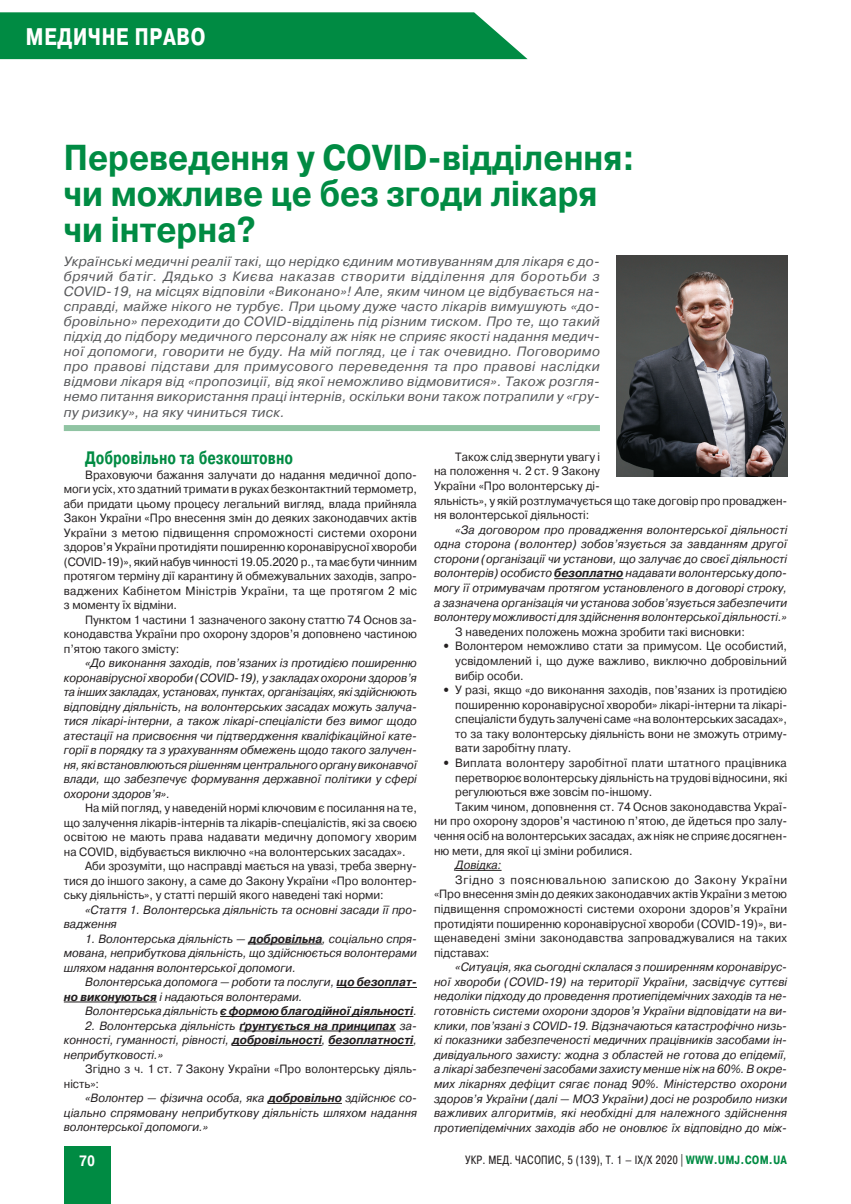
<style>
.page{position:relative;width:851px;height:1204px;background:#fff}
.page>*{position:absolute;margin:0;border:0;box-sizing:border-box;transform-origin:0 0}
.Статья1{font:700 36px/36.2px "Pragmatica";color:#008b43;scale:.9 1}
.t1{font:700 24px "Pragmatica Cond";letter-spacing:.01em;color:#fff;scale:.95 1}
.Заголовок1{font:700 18px "Pragmatica Cond";color:#008b43;scale:.9 1}
.t2{font:700 15px "Pragmatica Cond";color:#fff;scale:.95 1}
.Введение{font:italic 13.5px/15.1px "Pragmatica";letter-spacing:.015em;color:#57585a;text-align:justify}
.Текст{font:italic 12px/14.5px "Pragmatica";color:#231f20;text-align:justify;scale:.95 1}
.Текст-2{font:12px/14.5px "Pragmatica";color:#231f20;text-align:justify;scale:.95 1}
.Список{font:12px/14.5px "Pragmatica";color:#231f20;text-align:justify;scale:.95 1}
.Текст-3{font:italic 700 12px "Pragmatica";letter-spacing:-.005em;color:#231f20;scale:.95 1}
.УДК{font:12px "Pragmatica Cond";letter-spacing:.01em;color:#231f20;scale:.95 1}
.s1{font-weight:700}
.s2{font-weight:400}
.s3{font-weight:700;color:#008b43}
</style>
<div class="page">
<div style="left:64px;top:1146px;width:47px;height:57px;background:#008b43"></div>
<svg style="left:0;top:12px;width:527px;height:47px;background:#0e914d"></svg>
<div style="left:64px;top:425px;width:536px;height:6px;background:#90c4a3"></div>
<hr style="left:249px;top:943px;width:73px;height:1px;background:#231f20">
<hr style="left:336px;top:987px;width:81px;height:1px;background:#231f20">
<hr style="left:64px;top:1001px;width:93px;height:1px;background:#231f20">
<hr style="left:220px;top:1016px;width:193px;height:1px;background:#231f20">
<hr style="left:239px;top:1030px;width:156px;height:1px;background:#231f20">
<hr style="left:232px;top:1045px;width:90px;height:1px;background:#231f20">
<hr style="left:328px;top:1045px;width:85px;height:1px;background:#231f20">
<hr style="left:268px;top:1103px;width:74px;height:1px;background:#231f20">
<hr style="left:554px;top:578px;width:69px;height:1px;background:#231f20">
<hr style="left:455px;top:870px;width:46px;height:1px;background:#231f20">
<img style="left:617px;top:255px;width:170px;height:221px">
<p class="t1" style="left:26px;top:21px;width:191px">МЕДИЧНЕ ПРАВО</p>
<p class="Статья1" style="left:64px;top:140px;width:636px">Переведення у COVID-відділення: чи можливе це без згоди лікаря чи інтерна?</p>
<p class="Введение" style="left:64px;top:253px;width:537px">Українські медичні реалії такі, що нерідко єдиним мотивуванням для лікаря є до&shy;брячий батіг. Дядько з Києва наказав створити відділення для боротьби з COVID-19, на місцях відповіли «Виконано»! Але, яким чином це відбувається на&shy;справді, майже нікого не турбує. При цьому дуже часто лікарів вимушують «до&shy;бровільно» переходити до COVID-відділень під різним тиском. Про те, що такий підхід до підбору медичного персоналу аж ніяк не сприяє якості надання медич&shy;ної допомоги, говорити не буду. На мій погляд, це і так очевидно. Поговоримо про правові підстави для примусового переведення та про правові наслідки відмови лікаря від «пропозиції, від якої неможливо відмовитися». Також розгля&shy;немо питання використання праці інтернів, оскільки вони також потрапили у «гру&shy;пу ризику», на яку чиниться тиск.</p>
<p class="Заголовок1" style="left:85px;top:447px;width:232px">Добровільно та безкоштовно</p>
<p class="Текст-2" style="left:64px;top:468px;width:373px;text-indent:21px">Враховуючи бажання залучати до надання медичної допо&shy;моги усіх, хто здатний тримати в руках безконтактний термометр, аби придати цьому процесу легальний вигляд, влада прийняла Закон України «Про внесення змін до деяких законодавчих актів України з метою підвищення спроможності системи охорони здоров’я України протидіяти поширенню коронавірусної хвороби (COVID-19)», який набув чинності 19.05.2020 р., та має бути чинним протягом терміну дії карантину й обмежувальних заходів, запро&shy;ваджених Кабінетом Міністрів України, та ще протягом 2 міс з моменту їх відміни.</p>
<p class="Текст-2" style="left:64px;top:612px;width:373px;text-indent:21px">Пунктом 1 частини 1 зазначеного закону статтю 74 Основ за&shy;конодавства України про охорону здоров’я доповнено частиною п’ятою такого змісту:</p>
<p class="Текст" style="left:64px;top:656px;width:373px;text-indent:21px">«До виконання заходів, пов’язаних із протидією поширенню коронавірусної хвороби (COVID-19), у закладах охорони здоров’я та інших закладах, установах, пунктах, організаціях, які здійснюють відповідну діяльність, на волонтерських засадах можуть залуча&shy;тися лікарі-інтерни, а також лікарі-спеціалісти без вимог щодо атестації на присвоєння чи підтвердження кваліфікаційної кате&shy;горії в порядку та з урахуванням обмежень щодо такого залучен&shy;ня, які встановлюються рішенням центрального органу виконавчої влади, що забезпечує формування державної політики у сфері охорони здоров’я».</p>
<p class="Текст-2" style="left:64px;top:801px;width:373px;text-indent:21px">На мій погляд, у наведеній нормі ключовим є посилання на те, що залучення лікарів-інтернів та лікарів-спеціалістів, які за своєю освітою не мають права надавати медичну допомогу хворим на COVID, відбувається виключно «на волонтерських засадах».</p>
<p class="Текст-2" style="left:64px;top:859px;width:373px;text-indent:21px">Аби зрозуміти, що насправді мається на увазі, треба зверну&shy;тися до іншого закону, а саме до Закону України «Про волонтер&shy;ську діяльність», у статті першій якого наведені такі норми:</p>
<p class="Текст" style="left:64px;top:902px;width:373px;text-indent:21px">«Стаття 1. Волонтерська діяльність та основні засади її про&shy;вадження</p>
<p class="Текст" style="left:64px;top:931px;width:373px;text-indent:21px">1. Волонтерська діяльність — <span class="s1">добровільна</span>, соціально спря&shy;мована, неприбуткова діяльність, що здійснюється волонтерами шляхом надання волонтерської допомоги.</p>
<p class="Текст" style="left:64px;top:975px;width:373px;text-indent:21px">Волонтерська допомога — роботи та послуги, <span class="s1">що безоплат&shy;но виконуються</span> і надаються волонтерами.</p>
<p class="Текст-3" style="left:85px;top:1003px;width:351px"><span class="s2">Волонтерська діяльність</span> є формою благодійної діяльності<span class="s2">.</span></p>
<p class="Текст" style="left:64px;top:1018px;width:373px;text-indent:21px">2. Волонтерська діяльність <span class="s1">ґрунтується на принципах</span> за&shy;конності, гуманності, рівності, <span class="s1">добровільності</span>, <span class="s1">безоплатності</span>, неприбутковості.»</p>
<p class="Текст-2" style="left:64px;top:1062px;width:373px;text-indent:21px">Згідно з ч. 1 ст. 7 Закону України «Про волонтерську діяль&shy;ність»:</p>
<p class="Текст" style="left:64px;top:1090px;width:373px;text-indent:21px">«Волонтер — фізична особа, яка <span class="s1">добровільно</span> здійснює со&shy;ціально спрямовану неприбуткову діяльність шляхом надання волонтерської допомоги.»</p>
<p class="Текст-2" style="left:434px;top:449px;width:373px;text-align:left;text-indent:21px">Також слід звернути увагу і<br>на положення ч. 2 ст. 9 Закону<br>України «Про волонтерську ді-<br>яльність», у якій розтлумачується що таке договір про проваджен&shy;ня волонтерської діяльності:</p>
<p class="Текст" style="left:434px;top:522px;width:373px;text-indent:21px">«За договором про провадження волонтерської діяльності одна сторона (волонтер) зобов’язується за завданням другої сторони (організації чи установи, що залучає до своєї діяльності волонтерів) особисто <span class="s1">безоплатно</span> надавати волонтерську допо&shy;могу її отримувачам протягом установленого в договорі строку, а зазначена організація чи установа зобов’язується забезпечити волонтеру можливості для здійснення волонтерської діяльності.»</p>
<p class="Текст-2" style="left:455px;top:624px;width:306px">З наведених положень можна зробити такі висновки:</p>
<p class="Список" style="left:455px;top:639px;width:351px;text-indent:-13px"><span class="s1">•</span> Волонтером неможливо стати за примусом. Це особистий, усвідомлений і, що дуже важливо, виключно добровільний вибір особи.</p>
<p class="Список" style="left:455px;top:683px;width:351px;text-indent:-13px"><span class="s1">•</span> У разі, якщо «до виконання заходів, пов’язаних із протидією поширенню коронавірусної хвороби» лікарі-інтерни та лікарі&shy;спеціалісти будуть залучені саме «на волонтерських засадах», то за таку волонтерську діяльність вони не зможуть отриму&shy;вати заробітну плату.</p>
<p class="Список" style="left:455px;top:756px;width:351px;text-indent:-13px"><span class="s1">•</span> Виплата волонтеру заробітної плати штатного працівника перетворює волонтерську діяльність на трудові відносини, які регулюються вже зовсім по-іншому.</p>
<p class="Текст-2" style="left:434px;top:799px;width:373px;text-indent:21px">Таким чином, доповнення ст. 74 Основ законодавства Украї&shy;ни про охорону здоров’я частиною п’ятою, де йдеться про залу&shy;чення осіб на волонтерських засадах, аж ніяк не сприяє досягнен&shy;ню мети, для якої ці зміни робилися.</p>
<p class="Текст" style="left:455px;top:857px;width:50px">Довідка:</p>
<p class="Текст-2" style="left:434px;top:872px;width:373px;text-indent:21px">Згідно з пояснювальною запискою до Закону України «Про внесення змін до деяких законодавчих актів України з метою підвищення спроможності системи охорони здоров’я України протидіяти поширенню коронавірусної хвороби (COVID-19)», ви&shy;щенаведені зміни законодавства запроваджувалися на таких підставах:</p>
<p class="Текст" style="left:434px;top:960px;width:373px;text-indent:21px">«Ситуація, яка сьогодні склалася з поширенням коронавірус&shy;ної хвороби (COVID-19) на території України, засвідчує суттєві недоліки підходу до проведення протиепідемічних заходів та не&shy;готовність системи охорони здоров’я України відповідати на ви&shy;клики, пов’язані з COVID-19. Відзначаються катастрофічно низь&shy;кі показники забезпеченості медичних працівників засобами ін&shy;дивідуального захисту: жодна з областей не готова до епідемії, а лікарі забезпечені засобами захисту менше ніж на 60%. В окре&shy;мих лікарнях дефіцит сягає понад 90%. Міністерство охорони здоров’я України (далі — МОЗ України) досі не розробило низки важливих алгоритмів, які необхідні для належного здійснення протиепідемічних заходів або не оновлює їх відповідно до між-</p>
<p class="УДК" style="left:465px;top:1151px;width:340px">УКР. МЕД. ЧАСОПИС, 5 (139), Т. 1 – IX/X 2020 | <span class="s3">WWW.UMJ.COM.UA</span></p>
<p class="t2" style="left:79px;top:1150px;width:18px">70</p>
</div>
